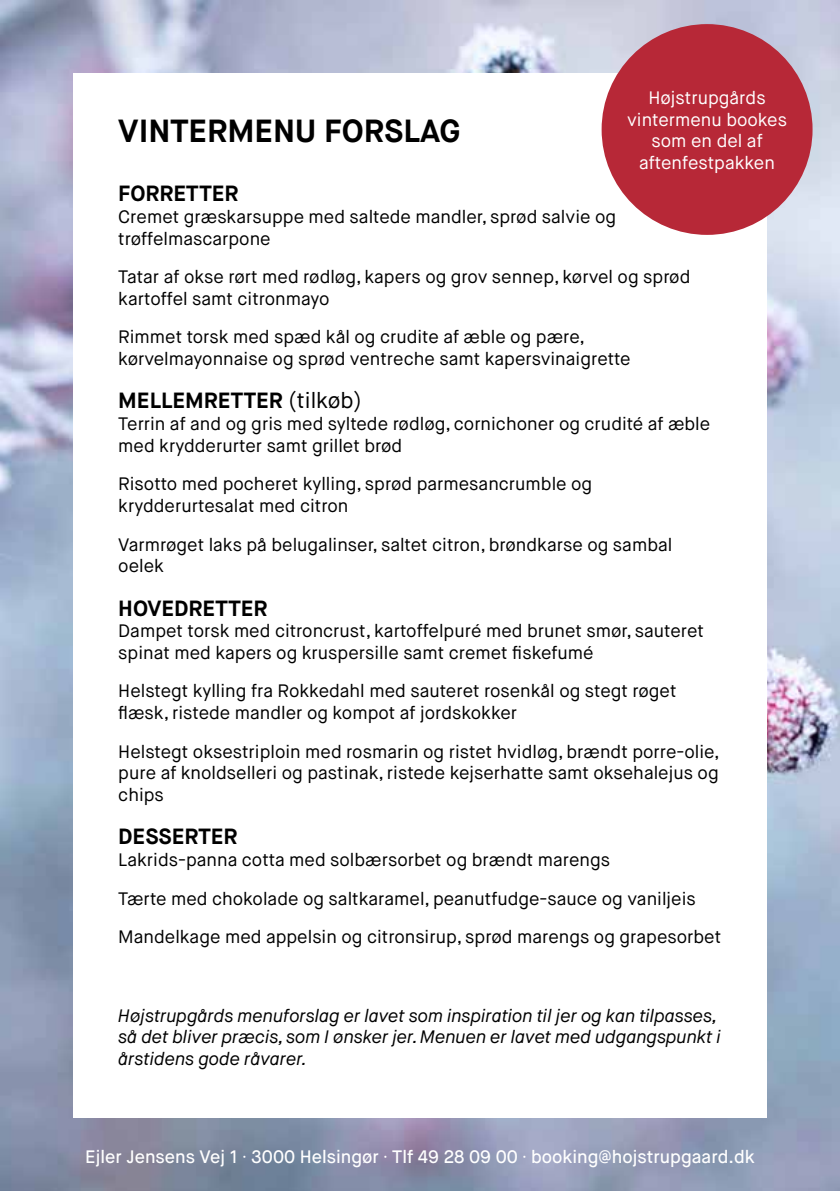
<style>
.page{position:relative;width:840px;height:1191px;background:#fff}
.page>*{position:absolute;margin:0;border:0;box-sizing:border-box;transform-origin:0 0}
.t1{font:700 32px "Maison Neue";color:#000}
.t2{font:700 22px "Maison Neue";color:#000}
.t3{font:18px/21.6px "Maison Neue";color:#000}
.t4{font:italic 18px/21.6px "Maison Neue";color:#000}
.t5{font:500 18px "Maison Neue";color:#fff}
.t6{font:18px/21.6px "Maison Neue";color:#fff;text-align:center}
.s1{font-weight:400}
.s2{font-family:"Minion Pro";font-weight:400}
</style>
<div class="page">
<img style="left:0;top:0;width:839px;height:1191px">
<div style="left:73px;top:73px;width:693px;height:1045px;background:#fff"></div>
<div style="left:601px;top:24px;width:211px;height:211px;background:#b72837;border-radius:50%"></div>
<h1 class="t1" style="left:118px;top:111px;width:343px">VINTERMENU FORSLAG</h1>
<p class="t6" style="left:626px;top:87px;width:161px">Højstrupgårds vintermenu bookes som en del af aftenfestpakken</p>
<p class="t2" style="left:118px;top:180px;width:122px">FORRETTER</p>
<p class="t3" style="left:118px;top:206px;width:499px">Cremet græskarsuppe med saltede mandler, sprød salvie og trøffelmascarpone</p>
<p class="t3" style="left:118px;top:266px;width:573px">Tatar af okse rørt med rødløg, kapers og grov sennep, kørvel og sprød kartoffel samt citronmayo</p>
<p class="t3" style="left:118px;top:326px;width:513px">Rimmet torsk med spæd kål og crudite af æble og pære, kørvelmayonnaise og sprød ventreche samt kapersvinaigrette</p>
<p class="t2" style="left:118px;top:387px;width:245px">MELLEMRETTER <span class="s1">(tilkøb)</span></p>
<p class="t3" style="left:118px;top:413px;width:593px">Terrin af and og gris med syltede rødløg, cornichoner og crudité af æble med krydderurter samt grillet brød</p>
<p class="t3" style="left:118px;top:473px;width:475px">Risotto med pocheret kylling, sprød parmesancrumble og krydderurtesalat med citron</p>
<p class="t3" style="left:118px;top:533px;width:555px">Varmrøget laks på belugalinser, saltet citron, brøndkarse og sambal oelek</p>
<p class="t2" style="left:118px;top:594px;width:151px">HOVEDRETTER</p>
<p class="t3" style="left:118px;top:620px;width:587px">Dampet torsk med citroncrust, kartoffelpuré med brunet smør, sauteret spinat med kapers og kruspersille samt cremet fiskefumé</p>
<p class="t3" style="left:118px;top:680px;width:559px">Helstegt kylling fra Rokkedahl med sauteret rosenkål og stegt røget flæsk, ristede mandler og kompot af jordskokker</p>
<p class="t3" style="left:118px;top:740px;width:602px;text-align:justify">Helstegt oksestriploin med rosmarin og ristet hvidløg, brændt porre-olie, pure af knoldselleri og pastinak, ristede kejserhatte samt oksehalejus og chips</p>
<p class="t2" style="left:118px;top:822px;width:121px">DESSERTER</p>
<p class="t3" style="left:118px;top:840px;width:604px;line-height:38.6px">Lakrids-panna cotta med solbærsorbet og brændt marengs<br>Tærte med chokolade og saltkaramel, peanutfudge-sauce og vaniljeis<br>Mandelkage med appelsin og citronsirup, sprød marengs og grapesorbet</p>
<p class="t4" style="left:118px;top:1004px;width:603px">Højstrupgårds menuforslag er lavet som inspiration til jer og kan tilpasses, så det bliver præcis, som I ønsker jer. Menuen er lavet med udgangspunkt i årstidens gode råvarer.</p>
<p class="t5" style="left:85px;top:1145px;width:670px">Ejler Jensens Vej 1 <span class="s2">·</span> 3000 Helsingør <span class="s2">·</span> Tlf 49 28 09 00 <span class="s2">·</span> booking@hojstrupgaard.dk</p>
</div>
